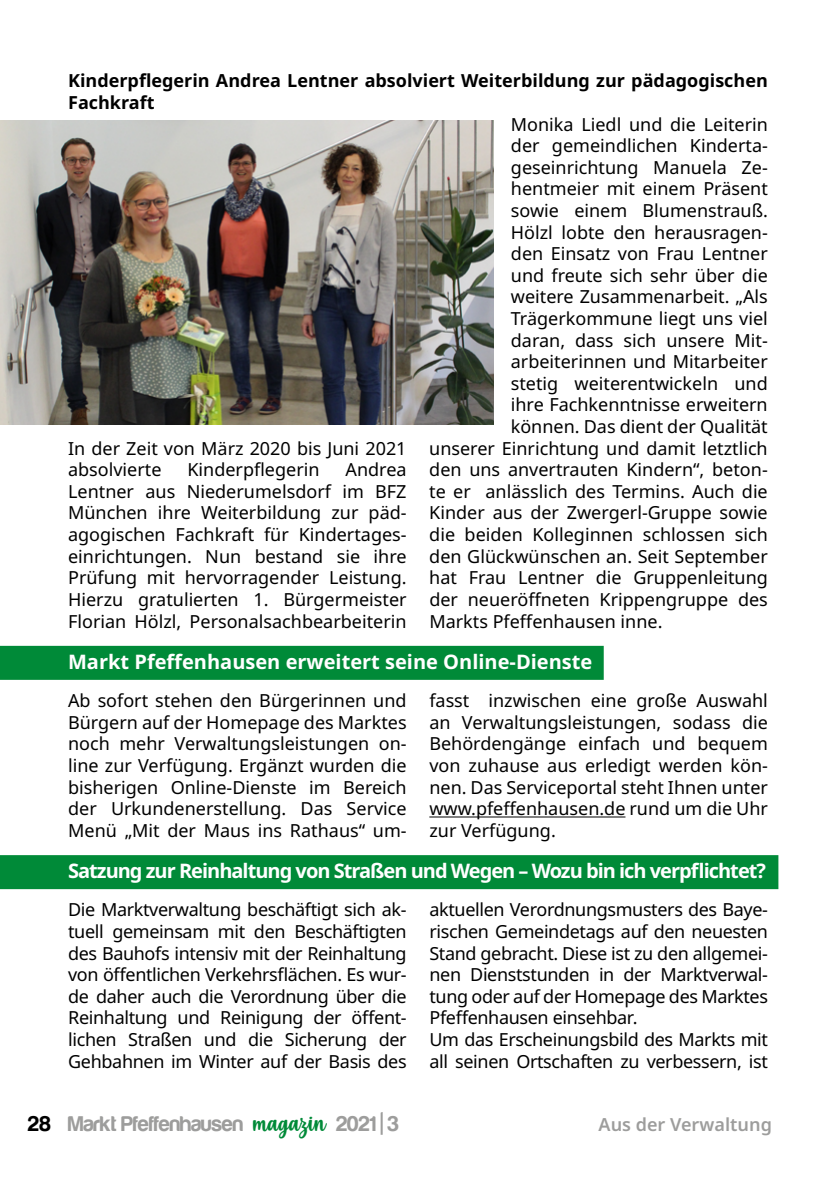
<style>
.page{position:relative;width:840px;height:1191px;background:#fff}
.page>*{position:absolute;margin:0;border:0;box-sizing:border-box;transform-origin:0 0}
.t1{font:700 22px "Harabara";color:#9d9d9c}
.t2{font:700 20px "Noto Sans";letter-spacing:-.05em;color:#fff}
.t3{font:700 20px "Noto Sans";color:#fff}
.t4{font:18px/21.6px "Noto Sans";color:#000;text-align:justify}
.t5{font:18px/21.6px "Noto Sans";letter-spacing:-.02em;color:#000}
.t6{font:700 18px/21.6px "Noto Sans";color:#000}
.t7{font:600 18px "Noto Sans";color:#9d9d9c}
.s1{color:#000}
.s2{font-family:"Misses";font-weight:400;font-size:24px;color:#008a38}
</style>
<div class="page">
<div style="left:0;top:646px;width:603px;height:34px;background:#008a38"></div>
<hr style="left:429px;top:816px;width:196px;height:1px;background:#000">
<div style="left:0;top:855px;width:778px;height:34px;background:#008a38"></div>
<img style="left:0;top:120px;width:493px;height:304px">
<p class="t6" style="left:68px;top:70px;width:701px">Kinderpflegerin Andrea Lentner absolviert Weiterbildung zur pädagogischen<br>Fachkraft</p>
<p class="t4" style="left:510px;top:114px;width:258px">Monika Liedl und die Leiterin</p>
<p class="t4" style="left:510px;top:135px;width:258px">der gemeindlichen Kinderta-</p>
<p class="t4" style="left:510px;top:157px;width:258px">geseinrichtung Manuela Ze-</p>
<p class="t4" style="left:510px;top:178px;width:258px">hentmeier mit einem Präsent</p>
<p class="t4" style="left:510px;top:200px;width:258px">sowie einem Blumenstrauß.</p>
<p class="t4" style="left:510px;top:222px;width:258px">Hölzl lobte den herausragen-</p>
<p class="t4" style="left:510px;top:243px;width:258px">den Einsatz von Frau Lentner</p>
<p class="t4" style="left:510px;top:265px;width:258px">und freute sich sehr über die</p>
<p class="t4" style="left:510px;top:286px;width:258px">weitere Zusammenarbeit. „Als</p>
<p class="t4" style="left:510px;top:308px;width:258px">Trägerkommune liegt uns viel</p>
<p class="t4" style="left:510px;top:330px;width:258px">daran, dass sich unsere Mit-</p>
<p class="t4" style="left:510px;top:351px;width:258px">arbeiterinnen und Mitarbeiter</p>
<p class="t4" style="left:510px;top:373px;width:258px">stetig weiterentwickeln und</p>
<p class="t4" style="left:510px;top:394px;width:258px">ihre Fachkenntnisse erweitern</p>
<p class="t4" style="left:510px;top:416px;width:258px">können. Das dient der Qualität</p>
<p class="t4" style="left:429px;top:438px;width:340px">unserer Einrichtung und damit letztlich</p>
<p class="t4" style="left:429px;top:459px;width:340px">den uns anvertrauten Kindern“, beton-</p>
<p class="t4" style="left:429px;top:481px;width:340px">te er anlässlich des Termins. Auch die</p>
<p class="t4" style="left:429px;top:502px;width:340px">Kinder aus der Zwergerl-Gruppe sowie</p>
<p class="t4" style="left:429px;top:524px;width:340px">die beiden Kolleginnen schlossen sich</p>
<p class="t4" style="left:429px;top:546px;width:340px">den Glückwünschen an. Seit September</p>
<p class="t4" style="left:429px;top:567px;width:340px">hat Frau Lentner die Gruppenleitung</p>
<p class="t4" style="left:429px;top:589px;width:340px">der neueröffneten Krippengruppe des</p>
<p class="t4" style="left:429px;top:610px;width:234px">Markts Pfeffenhausen inne.</p>
<p class="t3" style="left:68px;top:647px;width:525px">Markt Pfeffenhausen erweitert seine Online-Dienste</p>
<p class="t4" style="left:68px;top:690px;width:340px">Ab sofort stehen den Bürgerinnen und Bürgern auf der Homepage des Marktes noch mehr Verwaltungsleistungen on&shy;line zur Verfügung. Ergänzt wurden die bisherigen Online-Dienste im Bereich der Urkundenerstellung. Das Service Menü „Mit der Maus ins Rathaus“ um-</p>
<p class="t4" style="left:429px;top:690px;width:340px">fasst inzwischen eine große Auswahl an Verwaltungsleistungen, sodass die Behördengänge einfach und bequem von zuhause aus erledigt werden kön&shy;nen. Das Serviceportal steht Ihnen unter www.pfeffenhausen.de rund um die Uhr zur Verfügung.</p>
<p class="t2" style="left:68px;top:856px;width:699px">Satzung zur Reinhaltung von Straßen und Wegen – Wozu bin ich verpflichtet?</p>
<p class="t4" style="left:68px;top:899px;width:340px">Die Marktverwaltung beschäftigt sich ak&shy;tuell gemeinsam mit den Beschäftigten des Bauhofs intensiv mit der Reinhaltung von öffentlichen Verkehrsflächen. Es wur&shy;de daher auch die Verordnung über die Reinhaltung und Reinigung der öffent&shy;lichen Straßen und die Sicherung der Gehbahnen im Winter auf der Basis des</p>
<p class="t5" style="left:429px;top:899px;width:340px">aktuellen Verordnungsmusters des Baye&shy;rischen Gemeindetags auf den neuesten Stand gebracht. Diese ist zu den allgemei&shy;nen Dienststunden in der Marktverwal&shy;tung oder auf der Homepage des Marktes Pfeffenhausen einsehbar.<br>Um das Erscheinungsbild des Markts mit all seinen Ortschaften zu verbessern, ist</p>
<p class="t4" style="left:68px;top:438px;width:340px">In der Zeit von März 2020 bis Juni 2021 absolvierte</p>
<p class="t4" style="left:187px;top:459px;width:134px">Kinderpflegerin</p>
<p class="t4" style="left:68px;top:459px;width:340px;text-indent:277px">Andrea Lentner aus Niederumelsdorf im BFZ München ihre Weiterbildung zur päd&shy;agogischen Fachkraft für Kindertages&shy;einrichtungen. Nun bestand sie ihre Prüfung mit hervorragender Leistung.<br>Hierzu gratulierten 1. Bürgermeister Florian Hölzl, Personalsachbearbeiterin</p>
<p class="t1" style="left:28px;top:1112px;width:372px"><span class="s1">28</span> Markt Pfeffenhausen <span class="s2">magazin</span> 2021 | 3</p>
<p class="t7" style="left:598px;top:1112px;width:175px">Aus der Verwaltung</p>
</div>
